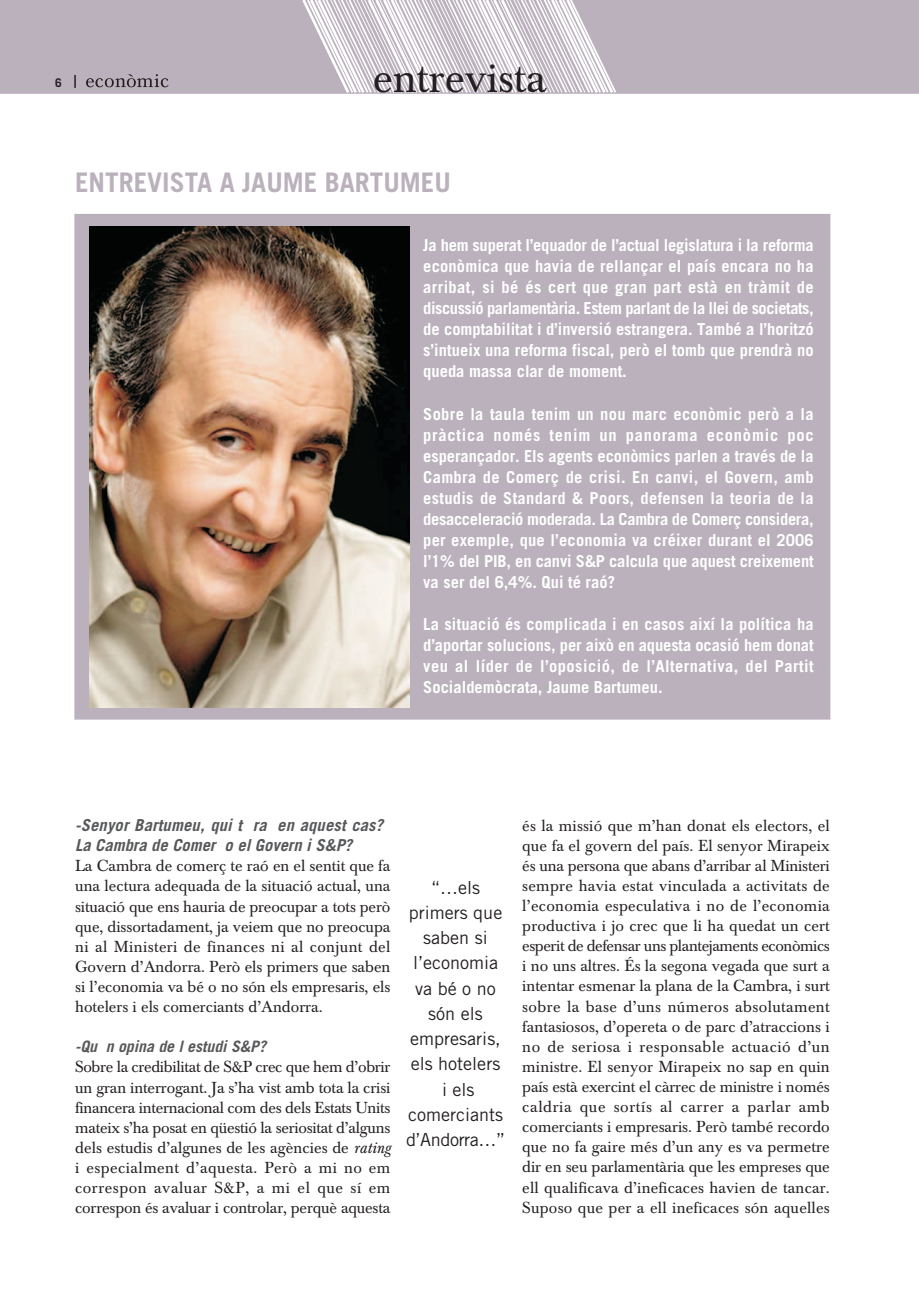
<style>
.page{position:relative;width:919px;height:1289px;background:#fff}
.page>*{position:absolute;margin:0;border:0;box-sizing:border-box;transform-origin:0 0}
.t1{font:42px "Baskerville BE";color:#231f20}
.t2{font:700 27px "Trade Gothic";color:#bab1bc}
.t3{font:18px/25.2px "Trade Gothic";color:#231f20;text-align:center}
.t4{font:700 16.5px/21px "Trade Gothic";color:#fff;text-align:justify}
.t5{font:italic 700 16.5px/20.1px "Trade Gothic";color:#57585a}
.t6{font:15.75px/20.1px "Baskerville BE";color:#231f20;text-align:justify}
.t7{font:italic 700 15.75px "Trade Gothic";color:#57585a}
.t8{font:700 12px "Trade Gothic";color:#231f20}
.s1{font-style:italic}
</style>
<div class="page">
<div style="left:0;top:0;width:918px;height:94px;background:#bab1bc;border:2px solid #bab1bc"></div>
<svg style="left:300px;top:0;width:317px;height:94px"></svg>
<svg style="left:74px;top:75px;width:2px;height:13px"></svg>
<svg style="left:86px;top:74px;width:82px;height:13px"></svg>
<div style="left:74px;top:214px;width:756px;height:505px;background:#bab1bc"></div>
<img style="left:89px;top:227px;width:320px;height:480px">
<p class="t8" style="left:55px;top:78px;width:8px">6</p>
<h1 class="t1" style="left:373px;top:61px;width:175px">entrevista</h1>
<h2 class="t2" style="left:75px;top:173px;width:377px">ENTREVISTA A JAUME BARTUMEU</h2>
<p class="t4" style="left:423px;top:236px;width:392px">Ja hem superat l’equador de l’actual legislatura i la reforma econòmica que havia de rellançar el país encara no ha arribat, si bé és cert que gran part està en tràmit de discussió parlamentària. Estem parlant de la llei de societats, de comptabilitat i d’inversió estrangera. També a l’horitzó s’intueix una reforma fiscal, però el tomb que prendrà no queda massa clar de moment.</p>
<p class="t4" style="left:423px;top:404px;width:392px">Sobre la taula tenim un nou marc econòmic però a la pràctica només tenim un panorama econòmic poc esperançador. Els agents econòmics parlen a través de la Cambra de Comerç de crisi. En canvi, el Govern, amb estudis de Standard &amp; Poors, defensen la teoria de la desacceleració moderada. La Cambra de Comerç considera, per exemple, que l’economia va créixer durant el 2006 l’1% del PIB, en canvi S&amp;P calcula que aquest creixement va ser del 6,4%. Qui té raó?</p>
<p class="t4" style="left:423px;top:614px;width:392px">La situació és complicada i en casos així la política ha d’aportar solucions, per això en aquesta ocasió hem donat veu al líder de l’oposició, de l’Alternativa, del Partit Socialdemòcrata, Jaume Bartumeu.</p>
<p class="t5" style="left:75px;top:816px;width:313px">-Senyor Bartumeu, qui t ra en aquest cas?<br>La Cambra de Comer o el Govern i S&amp;P?</p>
<p class="t6" style="left:75px;top:857px;width:317px">La Cambra de comerç te raó en el sentit que fa una lectura adequada de la situació actual, una situació que ens hauria de preocupar a tots però que, dissortadament, ja veiem que no preocupa ni al Ministeri de finances ni al conjunt del Govern d’Andorra. Però els primers que saben si l’economia va bé o no són els empresaris, els hotelers i els comerciants d’Andorra.</p>
<p class="t7" style="left:75px;top:1040px;width:195px">-Qu n opina de l estudi S&amp;P?</p>
<p class="t6" style="left:75px;top:1058px;width:317px">Sobre la credibilitat de S&amp;P crec que hem d’obrir un gran interrogant. Ja s’ha vist amb tota la crisi financera internacional com des dels Estats Units mateix s’ha posat en qüestió la seriositat d’alguns dels estudis d’algunes de les agències de <span class="s1">rating </span>i especialment d’aquesta. Però a mi no em correspon avaluar S&amp;P, a mi el que sí em correspon és avaluar i controlar, perquè aquesta</p>
<p class="t3" style="left:406px;top:876px;width:101px">“…els primers que saben si l’economia va bé o no són els empresaris, els hotelers<br>i els comerciants d’Andorra…”</p>
<p class="t6" style="left:522px;top:816px;width:309px">és la missió que m’han donat els electors, el que fa el govern del país. El senyor Mirapeix és una persona que abans d’arribar al Ministeri sempre havia estat vinculada a activitats de l’economia especulativa i no de l’economia productiva i jo crec que li ha quedat un cert esperit de defensar uns plantejaments econòmics i no uns altres. És la segona vegada que surt a intentar esmenar la plana de la Cambra, i surt sobre la base d’uns números absolutament fantasiosos, d’opereta o de parc d’atraccions i no de seriosa i responsable actuació d’un ministre. El senyor Mirapeix no sap en quin país està exercint el càrrec de ministre i només caldria que sortís al carrer a parlar amb comerciants i empresaris. Però també recordo que no fa gaire més d’un any es va permetre dir en seu parlamentària que les empreses que ell qualificava d’ineficaces havien de tancar.<br>Suposo que per a ell ineficaces són aquelles</p>
</div>
